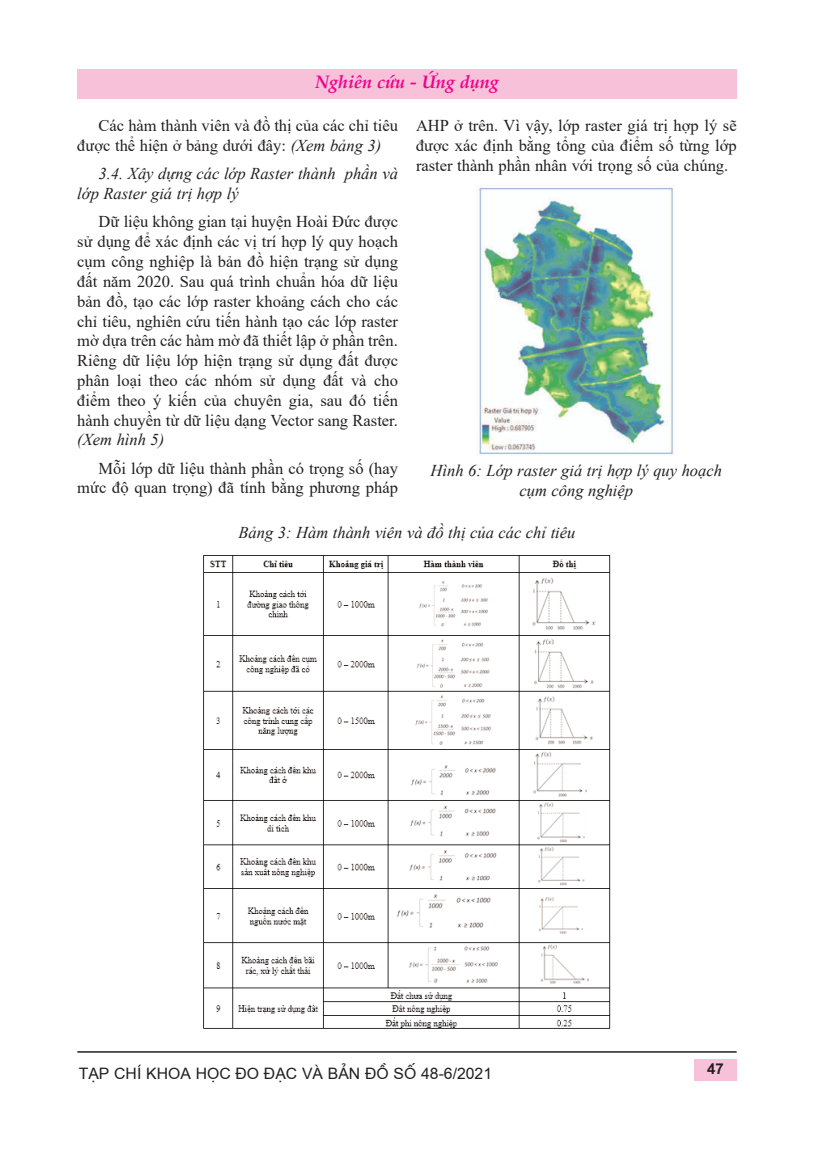
<style>
.page{position:relative;width:814px;height:1154px;background:#fff}
.page>*{position:absolute;margin:0;border:0;box-sizing:border-box;transform-origin:0 0}
.t1{font:italic 700 18px "Palatino Linotype";color:#ed028c}
.t2{font:16.5px/19.8px "Times New Roman";color:#231f20;text-align:justify}
.t3{font:italic 16.5px/19.8px "Times New Roman";color:#231f20}
.t4{font:15.75px "Vn Arial H";color:#231f20}
.t5{font:700 15px "Vn Arial";color:#231f20}
.s1{font-style:italic}
</style>
<div class="page">
<div style="left:77px;top:69px;width:659px;height:30px;background:#f7c1d9"></div>
<div style="left:694px;top:1059px;width:42px;height:22px;background:#f7c1d9"></div>
<hr style="left:77px;top:1051px;width:659px;height:1px;background:#231f20">
<img style="left:203px;top:555px;width:408px;height:474px">
<img style="left:476px;top:186px;width:198px;height:270px">
<p class="t1" style="left:315px;top:72px;width:185px">Nghiên cứu - Ứng dụng</p>
<p class="t2" style="left:77px;top:116px;width:322px;text-indent:21px">Các hàm thành viên và đồ thị của các chỉ tiêu được thể hiện ở bảng dưới đây: <span class="s1">(Xem bảng 3)</span></p>
<p class="t3" style="left:77px;top:164px;width:322px;text-indent:21px">3.4. Xây dựng các lớp Raster thành phần và lớp Raster giá trị hợp lý</p>
<p class="t2" style="left:77px;top:212px;width:322px;text-indent:21px">Dữ liệu không gian tại huyện Hoài Đức được sử dụng để xác định các vị trí hợp lý quy hoạch cụm công nghiệp là bản đồ hiện trạng sử dụng đất năm 2020. Sau quá trình chuẩn hóa dữ liệu bản đồ, tạo các lớp raster khoảng cách cho các chỉ tiêu, nghiên cứu tiến hành tạo các lớp raster mờ dựa trên các hàm mờ đã thiết lập ở phần trên.<br>Riêng dữ liệu lớp hiện trạng sử dụng đất được phân loại theo các nhóm sử dụng đất và cho điểm theo ý kiến của chuyên gia, sau đó tiến hành chuyền từ dữ liệu dạng Vector sang Raster.</p>
<p class="t3" style="left:77px;top:430px;width:88px">(Xem hình 5)</p>
<p class="t2" style="left:77px;top:458px;width:322px;text-align:right">Mỗi lớp dữ liệu thành phần có trọng số (hay mức độ quan trọng) đã tính bằng phương pháp</p>
<p class="t2" style="left:416px;top:116px;width:322px">AHP ở trên. Vì vậy, lớp raster giá trị hợp lý sẽ được xác định bằng tổng của điểm số từng lớp raster thành phần nhân với trọng số của chúng.</p>
<p class="t3" style="left:430px;top:461px;width:293px;text-align:center">Hình 6: Lớp raster giá trị hợp lý quy hoạch cụm công nghiệp</p>
<p class="t3" style="left:238px;top:523px;width:338px">Bảng 3: Hàm thành viên và đồ thị của các chỉ tiêu</p>
<p class="t4" style="left:79px;top:1063px;width:415px">T¹P CHÝ KHOA HÄC ®O ®¹C VΜ B¶N ®Å SÈ 48-6/2021</p>
<p class="t5" style="left:707px;top:1060px;width:18px">47</p>
</div>
